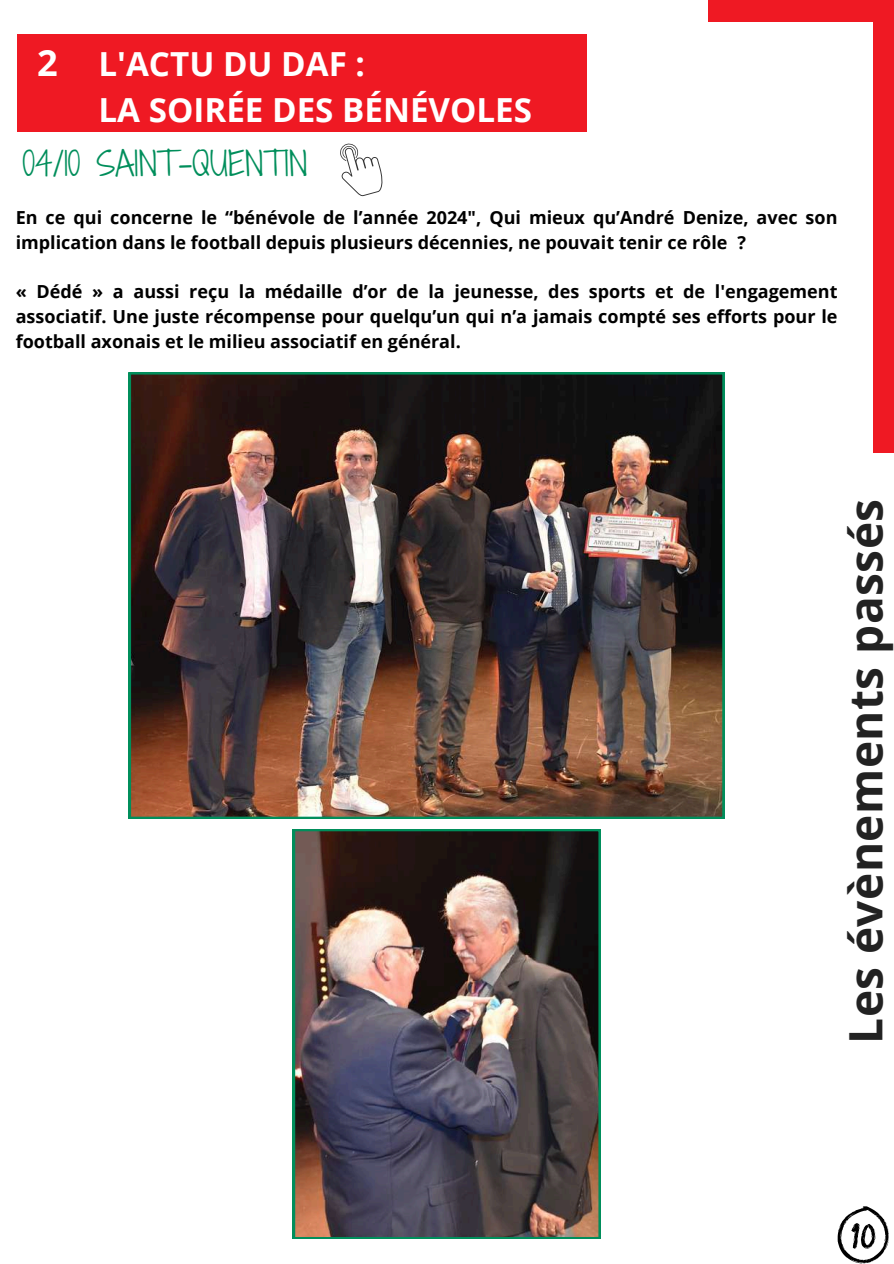
<style>
.page{position:relative;width:894px;height:1264px;background:#fff}
.page>*{position:absolute;margin:0;border:0;box-sizing:border-box;transform-origin:0 0}
.t1{font:700 46.05px "Open Sans";letter-spacing:.01em;color:#222}
.t2{font:700 36.15px "Open Sans";color:#fff}
.t3{font:700 33.15px/46.2px "Open Sans";color:#fff}
.t4{font:31.95px "Shadows Into Light Two";color:#008e5b}
.t5{font:700 18px/24.8px "Open Sans";color:#000}
</style>
<div class="page">
<div style="left:18px;top:34px;width:569px;height:98px;background:#ef1923"></div>
<div style="left:872px;top:0;width:21px;height:452px;background:#ef1923"></div>
<div style="left:708px;top:0;width:182px;height:21px;background:#ef1923"></div>
<svg style="left:340px;top:143px;width:43px;height:54px"></svg>
<img style="left:293px;top:829px;width:307px;height:409px">
<img style="left:129px;top:372px;width:595px;height:447px">
<svg style="left:837px;top:1206px;width:52px;height:58px"></svg>
<h2 class="t2" style="left:37px;top:37px;width:22px">2</h2>
<h3 class="t3" style="left:98px;top:40px;width:435px">L'ACTU DU DAF :<br>LA SOIRÉE DES BÉNÉVOLES</h3>
<h3 class="t4" style="left:22px;top:140px;width:286px">04/10 SAINT-QUENTIN</h3>
<p class="t5" style="left:16px;top:205px;width:823px">En ce qui concerne le “bénévole de l’année 2024", Qui mieux qu’André Denize, avec son implication dans le football depuis plusieurs décennies, ne pouvait tenir ce rôle ?</p>
<p class="t5" style="left:16px;top:279px;width:823px;text-align:justify">« Dédé » a aussi reçu la médaille d’or de la jeunesse, des sports et de l'engagement associatif. Une juste récompense pour quelqu’un qui n’a jamais compté ses efforts pour le football axonais et le milieu associatif en général.</p>
<h1 class="t1" style="left:833px;top:1043px;width:546px;rotate:-90deg">Les évènements passés</h1>
</div>
